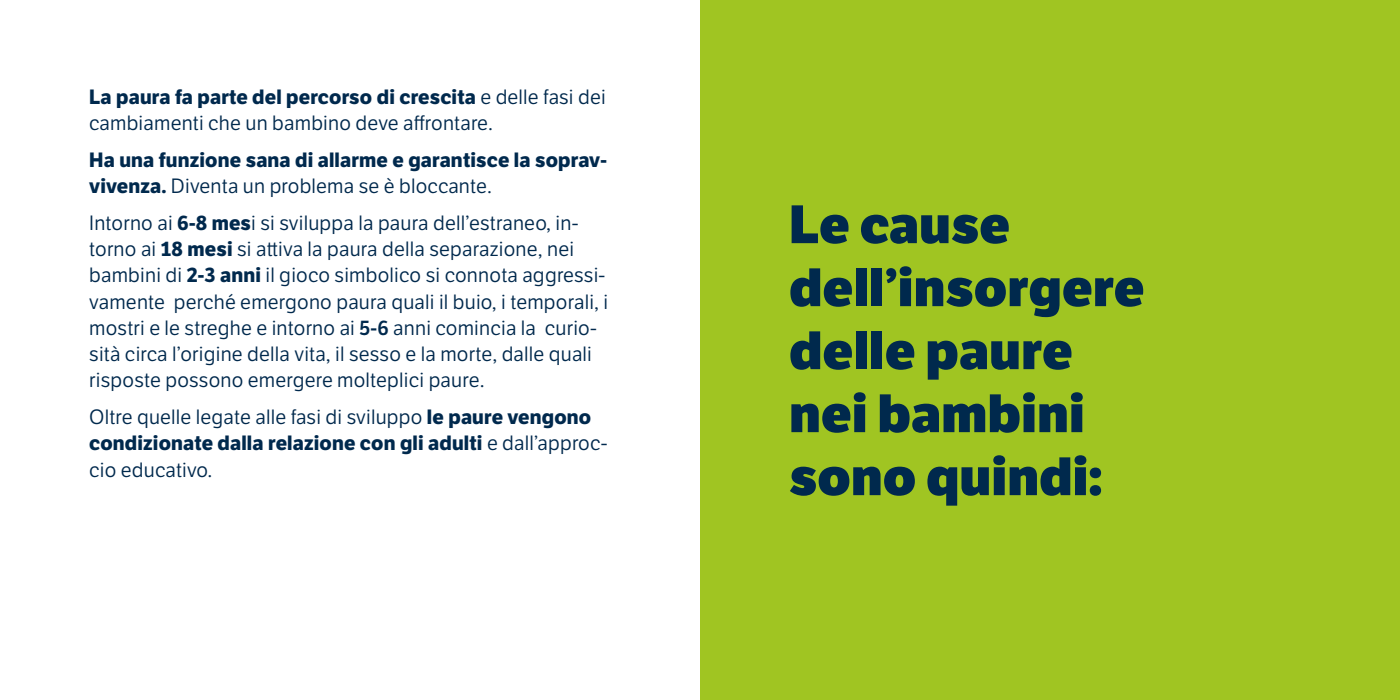
<style>
.page{position:relative;width:1400px;height:700px;background:#fff}
.page>*{position:absolute;margin:0;border:0;box-sizing:border-box;transform-origin:0 0}
.t1{font:800 52.5px/63px "LFT Etica";letter-spacing:.01em;color:#00294d}
.t2{font:20.12px/26.2px "LFT Etica";letter-spacing:.01em;color:#00294d}
.t3{font:700 20.12px/26.2px "LFT Etica";letter-spacing:.01em;color:#00294d}
.s1{font-weight:700}
.s2{font-weight:400}
.s3{font-family:"LFT Etica SB"}
</style>
<div class="page">
<div style="left:700px;top:0;width:700px;height:700px;background:#a0c522"></div>
<p class="t2" style="left:89px;top:84px;width:518px"><span class="s1">La paura fa parte del percorso di crescita</span> e delle fasi dei cambiamenti che un bambino deve affrontare.</p>
<p class="t3" style="left:89px;top:147px;width:519px">Ha una funzione sana di allarme e garantisce la soprav&shy;vivenza. <span class="s2">Diventa un problema se è bloccante.</span></p>
<p class="t2" style="left:89px;top:210px;width:521px">Intorno ai <span class="s1">6-8 mes</span>i si sviluppa la paura dell’estraneo, in&shy;torno ai <span class="s1">18 mesi</span> si attiva la paura della separazione, nei bambini di <span class="s1">2-3 anni</span> il gioco simbolico si connota aggressi&shy;vamente perché emergono paura quali il buio, i temporali, i mostri e le streghe e intorno ai <span class="s3">5-6</span> anni comincia la curio&shy;sità circa l’origine della vita, il sesso e la morte, dalle quali risposte possono emergere molteplici paure.</p>
<p class="t2" style="left:89px;top:404px;width:520px">Oltre quelle legate alle fasi di sviluppo <span class="s1">le paure vengono condizionate dalla relazione con gli adulti</span> e dall’approc&shy;cio educativo.</p>
<h1 class="t1" style="left:789px;top:193px;width:357px">Le cause dell’insorgere delle paure nei bambini sono quindi:</h1>
</div>
